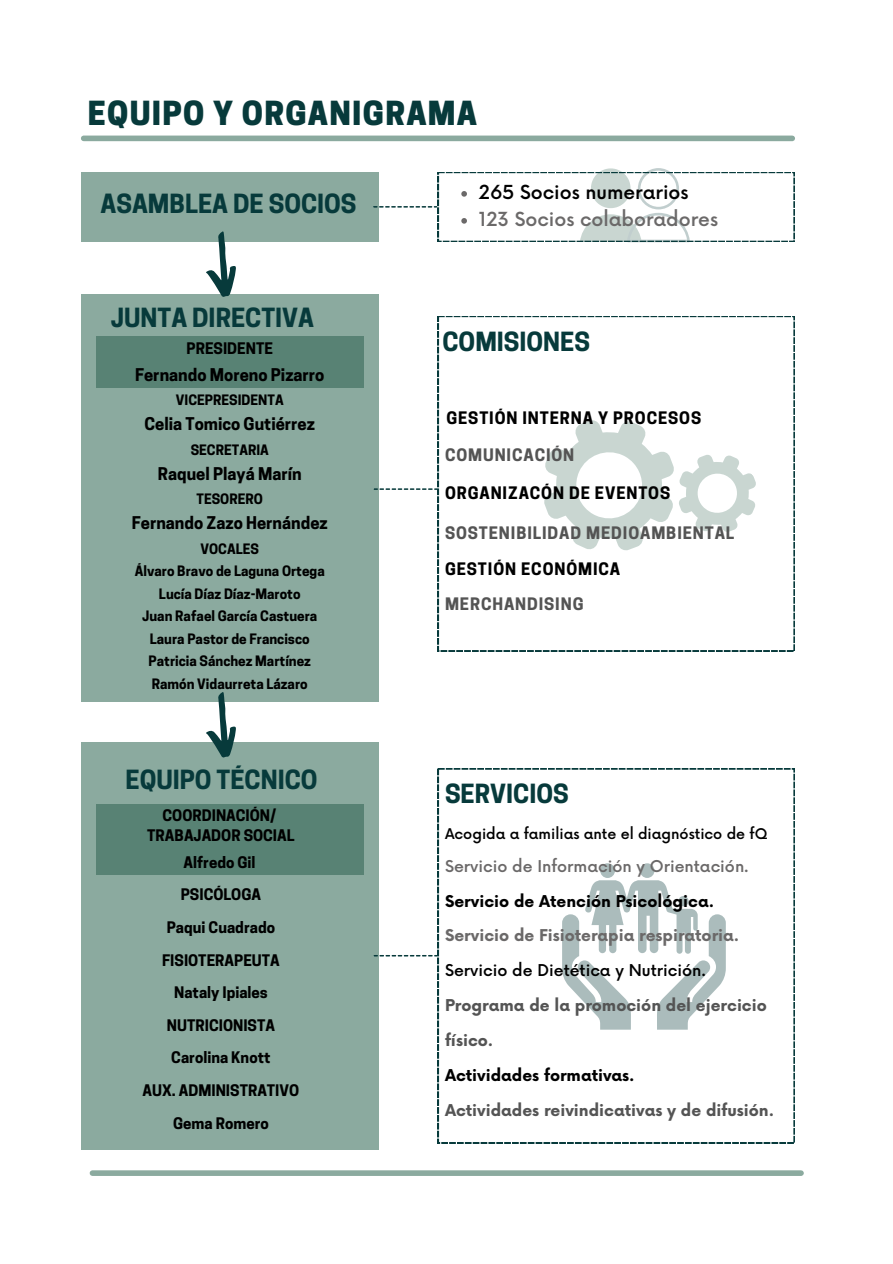
<style>
.page{position:relative;width:893px;height:1264px;background:#fff}
.page>*{position:absolute;margin:0;border:0;box-sizing:border-box;transform-origin:0 0}
.t1{font:800 31.2px "Cooper Hewitt";letter-spacing:.04em;color:#073a3b}
.t2{font:700 24.75px "Cooper Hewitt";color:#073a3b}
.t3{font:500 18.9px "Now";color:#6b6969}
.t4{font:500 18.9px "Now";color:#000}
.t5{font:700 16.5px "Cooper Hewitt";color:#000}
.t6{font:700 16.2px "Cooper Hewitt";letter-spacing:.055em;color:#000}
.t7{font:700 16.2px "Cooper Hewitt";letter-spacing:.055em;color:#545454}
.t8{font:700 15.9px/34.8px "Now";color:#545454}
.t9{font:700 15.9px "Now";color:#000}
.t10{font:700 15.9px "Now";color:#6b6969}
.t11{font:500 15.9px "Now";color:#6b6969}
.t12{font:500 15.9px "Now";color:#000}
.t13{font:700 15px "Cooper Hewitt";color:#000}
.t14{font:500 14.4px "Now";color:#000}
.t15{font:700 13.5px "Cooper Hewitt";color:#000}
</style>
<div class="page">
<div style="left:92px;top:1170px;width:709px;height:5px;background:#8baa9f"></div>
<div style="left:81px;top:294px;width:297px;height:407px;background:#8baa9f"></div>
<svg style="left:438px;top:316px;width:356px;height:335px"></svg>
<svg style="left:516px;top:392px;width:256px;height:186px"></svg>
<div style="left:81px;top:742px;width:297px;height:407px;background:#8baa9f"></div>
<svg style="left:438px;top:768px;width:356px;height:375px"></svg>
<div style="left:640px;top:863px;width:14px;height:15px;background:#abbcbc;border-radius:50%"></div>
<div style="left:600px;top:863px;width:15px;height:15px;background:#abbcbc;border-radius:50%"></div>
<svg style="left:562px;top:880px;width:163px;height:149px"></svg>
<div style="left:81px;top:172px;width:297px;height:69px;background:#8baa9f"></div>
<div style="left:84px;top:135px;width:708px;height:6px;background:#8baa9f"></div>
<svg style="left:206px;top:231px;width:30px;height:66px"></svg>
<div style="left:96px;top:336px;width:267px;height:51px;background:#588274"></div>
<svg style="left:206px;top:692px;width:30px;height:65px"></svg>
<svg style="left:373px;top:456px;width:65px;height:65px"></svg>
<svg style="left:372px;top:168px;width:422px;height:74px"></svg>
<svg style="left:373px;top:923px;width:65px;height:65px"></svg>
<div style="left:96px;top:804px;width:267px;height:70px;background:#588274"></div>
<p class="t1" style="left:88px;top:102px;width:391px">EQUIPO Y ORGANIGRAMA</p>
<p class="t2" style="left:100px;top:194px;width:257px">ASAMBLEA DE SOCIOS</p>
<p class="t2" style="left:111px;top:309px;width:205px">JUNTA DIRECTIVA</p>
<p class="t13" style="left:186px;top:342px;width:88px">PRESIDENTE</p>
<p class="t5" style="left:135px;top:368px;width:191px">Fernando Moreno Pizarro</p>
<p class="t15" style="left:176px;top:395px;width:109px">VICEPRESIDENTA</p>
<p class="t5" style="left:144px;top:417px;width:172px">Celia Tomico Gutiérrez</p>
<p class="t15" style="left:191px;top:444px;width:80px">SECRETARIA</p>
<p class="t5" style="left:158px;top:467px;width:145px">Raquel Playá Marín</p>
<p class="t15" style="left:196px;top:494px;width:68px">TESORERO</p>
<p class="t5" style="left:132px;top:516px;width:197px">Fernando Zazo Hernández</p>
<p class="t15" style="left:200px;top:543px;width:60px">VOCALES</p>
<p class="t15" style="left:135px;top:566px;width:191px">Álvaro Bravo de Laguna Ortega</p>
<p class="t15" style="left:159px;top:588px;width:143px">Lucía Díaz Díaz-Maroto</p>
<p class="t15" style="left:142px;top:611px;width:177px">Juan Rafael García Castuera</p>
<p class="t15" style="left:150px;top:633px;width:161px">Laura Pastor de Francisco</p>
<p class="t15" style="left:148px;top:656px;width:164px">Patricia Sánchez Martínez</p>
<p class="t15" style="left:152px;top:678px;width:157px">Ramón Vidaurreta Lázaro</p>
<p class="t2" style="left:125px;top:770px;width:193px">EQUIPO TÉCNICO</p>
<p class="t13" style="left:162px;top:809px;width:115px">COORDINACIÓN/</p>
<p class="t13" style="left:147px;top:829px;width:149px">TRABAJADOR SOCIAL</p>
<p class="t13" style="left:183px;top:856px;width:73px">Alfredo Gil</p>
<p class="t13" style="left:181px;top:889px;width:82px">PSICÓLOGA</p>
<p class="t13" style="left:167px;top:921px;width:110px">Paqui Cuadrado</p>
<p class="t13" style="left:162px;top:954px;width:119px">FISIOTERAPEUTA</p>
<p class="t13" style="left:174px;top:986px;width:95px">Nataly Ipiales</p>
<p class="t13" style="left:167px;top:1019px;width:110px">NUTRICIONISTA</p>
<p class="t13" style="left:171px;top:1052px;width:101px">Carolina Knott</p>
<p class="t13" style="left:143px;top:1084px;width:158px">AUX. ADMINISTRATIVO</p>
<p class="t13" style="left:173px;top:1117px;width:97px">Gema Romero</p>
<p class="t4" style="left:479px;top:182px;width:211px">265 Socios numerarios</p>
<p class="t3" style="left:479px;top:209px;width:241px">123 Socios colaboradores</p>
<p class="t2" style="left:442px;top:332px;width:149px">COMISIONES</p>
<p class="t6" style="left:446px;top:411px;width:256px">GESTIÓN INTERNA Y PROCESOS</p>
<p class="t7" style="left:445px;top:449px;width:131px">COMUNICACIÓN</p>
<p class="t6" style="left:445px;top:487px;width:227px">ORGANIZACÓN DE EVENTOS</p>
<p class="t7" style="left:445px;top:527px;width:291px">SOSTENIBILIDAD MEDIOAMBIENTAL</p>
<p class="t6" style="left:445px;top:562px;width:177px">GESTIÓN ECONÓMICA</p>
<p class="t7" style="left:445px;top:598px;width:140px">MERCHANDISING</p>
<p class="t2" style="left:445px;top:784px;width:125px">SERVICIOS</p>
<p class="t14" style="left:445px;top:826px;width:324px">Acogida a familias ante el diagnóstico de fQ</p>
<p class="t11" style="left:445px;top:857px;width:305px">Servicio de Información y Orientación.</p>
<p class="t9" style="left:445px;top:892px;width:270px">Servicio de Atención Psicológica.</p>
<p class="t10" style="left:445px;top:927px;width:296px">Servicio de Fisioterapia respiratoria.</p>
<p class="t12" style="left:445px;top:962px;width:262px">Servicio de Dietética y Nutrición.</p>
<p class="t8" style="left:445px;top:988px;width:323px">Programa de la promoción del ejercicio físico.</p>
<p class="t9" style="left:445px;top:1066px;width:191px">Actividades formativas.</p>
<p class="t8" style="left:445px;top:1093px;width:330px">Actividades reivindicativas y de difusión.</p>
</div>
